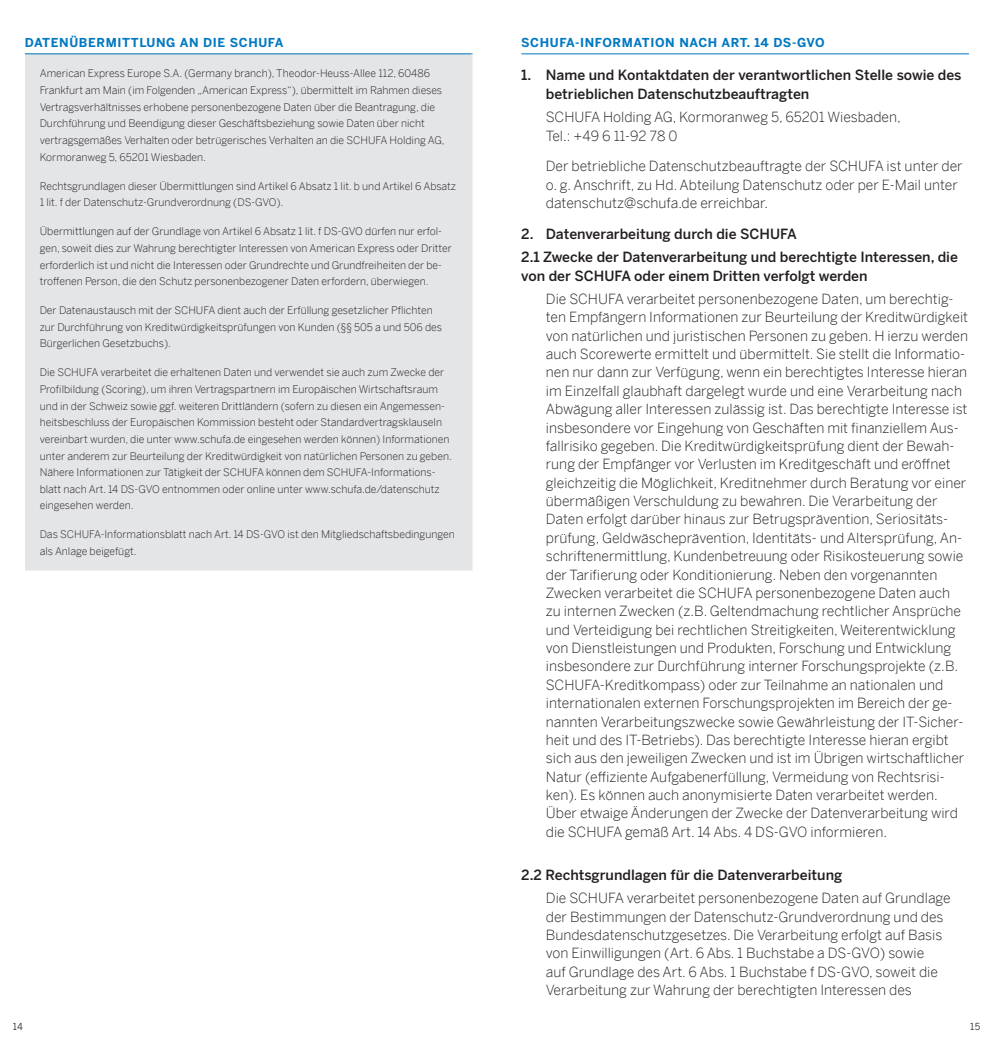
<style>
.page{position:relative;width:993px;height:1042px;background:#fff}
.page>*{position:absolute;margin:0;border:0;box-sizing:border-box;transform-origin:0 0}
.t1{font:300 14px/18.4px "Benton Sans";color:#231f20}
.t2{font:500 14px/18.4px "Benton Sans";color:#231f20}
.t3{font:700 12.25px "Benton Sans";letter-spacing:.05em;color:#0079c2}
.t4{font:300 10.5px/16.6px "Benton Sans";color:#231f20}
.t5{font:9.62px "Benton Sans";color:#231f20}
</style>
<div class="page">
<div style="left:25px;top:54px;width:446px;height:516px;background:#e4e5e7"></div>
<hr style="left:25px;top:53px;width:447px;height:1px;background:#0079c2">
<hr style="left:25px;top:570px;width:447px;height:1px;background:#e4e5e7">
<hr style="left:470px;top:54px;width:2px;height:516px;background:#e4e5e7">
<hr style="left:521px;top:53px;width:447px;height:1px;background:#0079c2">
<p class="t3" style="left:25px;top:35px;width:260px">DATENÜBERMITTLUNG AN DIE SCHUFA</p>
<p class="t4" style="left:40px;top:65px;width:406px">American Express Europe S.A. (Germany branch), Theodor-Heuss-Allee 112, 60486<br>Frankfurt am Main (im Folgenden „American Express“), übermittelt im Rahmen dieses Vertragsverhältnisses erhobene personenbezogene Daten über die Beantragung, die Durchführung und Beendigung dieser Geschäftsbeziehung sowie Daten über nicht vertragsgemäßes Verhalten oder betrügerisches Verhalten an die SCHUFA Holding AG, Kormoranweg 5, 65201 Wiesbaden.</p>
<p class="t4" style="left:40px;top:177px;width:418px">Rechtsgrundlagen dieser Übermittlungen sind Artikel 6 Absatz 1 lit. b und Artikel 6 Absatz<br>1 lit. f der Datenschutz-Grundverordnung (DS-GVO).</p>
<p class="t4" style="left:40px;top:222px;width:413px">Übermittlungen auf der Grundlage von Artikel 6 Absatz 1 lit. f DS-GVO dürfen nur erfol&shy;gen, soweit dies zur Wahrung berechtigter Interessen von American Express oder Dritter erforderlich ist und nicht die Interessen oder Grundrechte und Grundfreiheiten der be&shy;troffenen Person, die den Schutz personenbezogener Daten erfordern, überwiegen.</p>
<p class="t4" style="left:40px;top:301px;width:404px">Der Datenaustausch mit der SCHUFA dient auch der Erfüllung gesetzlicher Pflichten zur Durchführung von Kreditwürdigkeitsprüfungen von Kunden (§§ 505 a und 506 des<br>Bürgerlichen Gesetzbuchs).</p>
<p class="t4" style="left:40px;top:364px;width:413px">Die SCHUFA verarbeitet die erhaltenen Daten und verwendet sie auch zum Zwecke der Profilbildung (Scoring), um ihren Vertragspartnern im Europäischen Wirtschaftsraum und in der Schweiz sowie ggf. weiteren Drittländern (sofern zu diesen ein Angemessen&shy;heitsbeschluss der Europäischen Kommission besteht oder Standardvertragsklauseln vereinbart wurden, die unter www.schufa.de eingesehen werden können) Informationen unter anderem zur Beurteilung der Kreditwürdigkeit von natürlichen Personen zu geben.<br>Nähere Informationen zur Tätigkeit der SCHUFA können dem SCHUFA-Informations&shy;blatt nach Art. 14 DS-GVO entnommen oder online unter www.schufa.de/datenschutz eingesehen werden.</p>
<p class="t4" style="left:40px;top:526px;width:416px">Das SCHUFA-Informationsblatt nach Art. 14 DS-GVO ist den Mitgliedschaftsbedingungen als Anlage beigefügt.</p>
<p class="t3" style="left:521px;top:35px;width:305px">SCHUFA-INFORMATION NACH ART. 14 DS-GVO</p>
<p class="t2" style="left:545px;top:66px;width:417px;text-indent:-24px">1. Name und Kontaktdaten der verantwortlichen Stelle sowie des betrieblichen Datenschutzbeauftragten</p>
<p class="t1" style="left:545px;top:107px;width:356px">SCHUFA Holding AG, Kormoranweg 5, 65201 Wiesbaden,<br>Tel.: +49 6 11-92 78 0</p>
<p class="t1" style="left:545px;top:156px;width:418px">Der betriebliche Datenschutzbeauftragte der SCHUFA ist unter der o. g. Anschrift, zu Hd. Abteilung Datenschutz oder per E-Mail unter datenschutz@schufa.de erreichbar.</p>
<p class="t2" style="left:521px;top:222px;width:438px;line-height:23.3px">2. Datenverarbeitung durch die SCHUFA<br>2.1 Zwecke der Datenverarbeitung und berechtigte Interessen, die</p>
<p class="t2" style="left:521px;top:266px;width:347px">von der SCHUFA oder einem Dritten verfolgt werden</p>
<p class="t1" style="left:545px;top:289px;width:423px">Die SCHUFA verarbeitet personenbezogene Daten, um berechtig&shy;ten Empfängern Informationen zur Beurteilung der Kreditwürdigkeit von natürlichen und juristischen Personen zu geben. H ierzu werden auch Scorewerte ermittelt und übermittelt. Sie stellt die Informatio&shy;nen nur dann zur Verfügung, wenn ein berechtigtes Interesse hieran im Einzelfall glaubhaft dargelegt wurde und eine Verarbeitung nach Abwägung aller Interessen zulässig ist. Das berechtigte Interesse ist insbesondere vor Eingehung von Geschäften mit finanziellem Aus&shy;fallrisiko gegeben. Die Kreditwürdigkeitsprüfung dient der Bewah&shy;rung der Empfänger vor Verlusten im Kreditgeschäft und eröffnet gleichzeitig die Möglichkeit, Kreditnehmer durch Beratung vor einer übermäßigen Verschuldung zu bewahren. Die Verarbeitung der Daten erfolgt darüber hinaus zur Betrugsprävention, Seriositäts&shy;prüfung, Geldwäscheprävention, Identitäts- und Altersprüfung, An&shy;schriftenermittlung, Kundenbetreuung oder Risikosteuerung sowie der Tarifierung oder Konditionierung. Neben den vorgenannten Zwecken verarbeitet die SCHUFA personenbezogene Daten auch zu internen Zwecken (z.B. Geltendmachung rechtlicher Ansprüche und Verteidigung bei rechtlichen Streitigkeiten, Weiterentwicklung von Dienstleistungen und Produkten, Forschung und Entwicklung insbesondere zur Durchführung interner Forschungsprojekte (z.B.<br>SCHUFA-Kreditkompass) oder zur Teilnahme an nationalen und internationalen externen Forschungsprojekten im Bereich der ge&shy;nannten Verarbeitungszwecke sowie Gewährleistung der IT-Sicher&shy;heit und des IT-Betriebs). Das berechtigte Interesse hieran ergibt sich aus den jeweiligen Zwecken und ist im Übrigen wirtschaftlicher Natur (effiziente Aufgabenerfüllung, Vermeidung von Rechtsrisi&shy;ken). Es können auch anonymisierte Daten verarbeitet werden.<br>Über etwaige Änderungen der Zwecke der Datenverarbeitung wird die SCHUFA gemäß Art. 14 Abs. 4 DS-GVO informieren.</p>
<p class="t2" style="left:521px;top:865px;width:322px">2.2 Rechtsgrundlagen für die Datenverarbeitung</p>
<p class="t1" style="left:545px;top:888px;width:406px">Die SCHUFA verarbeitet personenbezogene Daten auf Grundlage der Bestimmungen der Datenschutz-Grundverordnung und des Bundesdatenschutzgesetzes. Die Verarbeitung erfolgt auf Basis von Einwilligungen (Art. 6 Abs. 1 Buchstabe a DS-GVO) sowie<br>auf Grundlage des Art. 6 Abs. 1 Buchstabe f DS-GVO, soweit die Verarbeitung zur Wahrung der berechtigten Interessen des</p>
<p class="t5" style="left:13px;top:1021px;width:12px">14</p>
<p class="t5" style="left:969px;top:1021px;width:12px">15</p>
</div>
